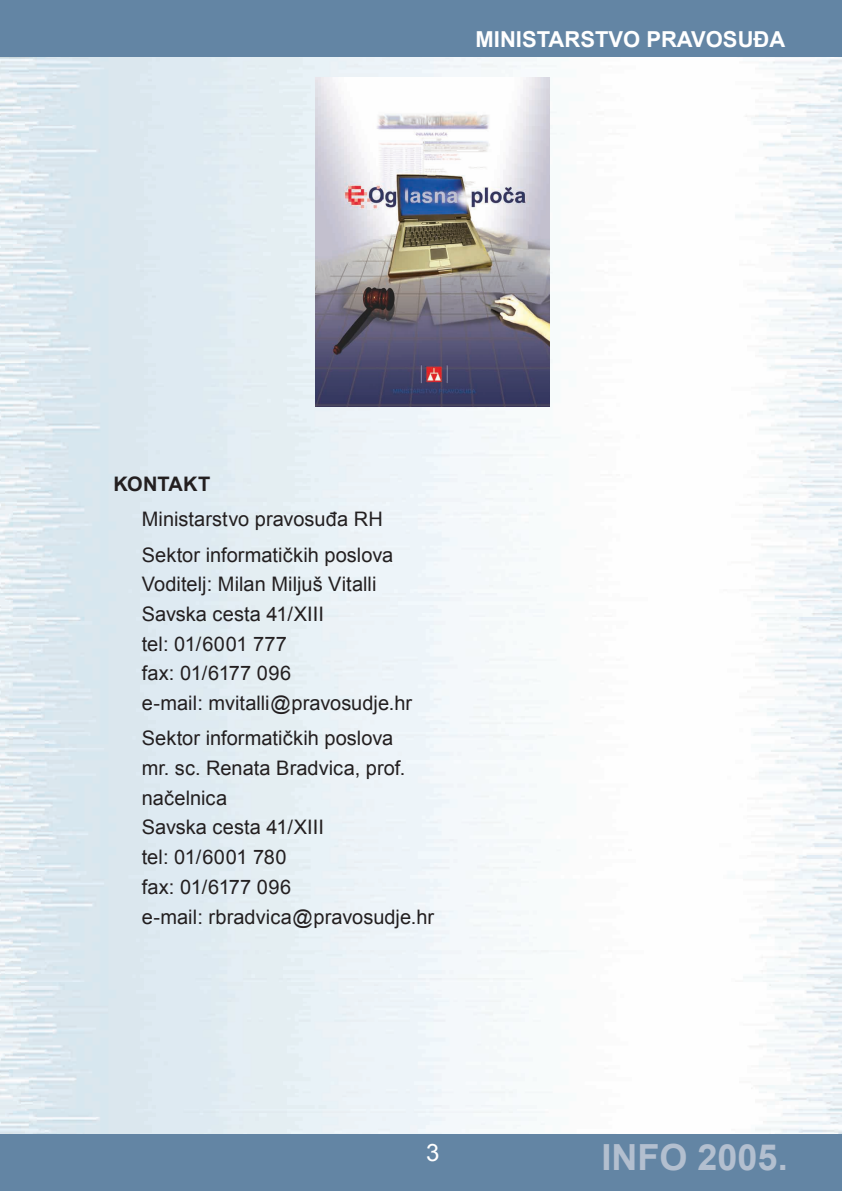
<style>
.page{position:relative;width:842px;height:1191px;background:#fff}
.page>*{position:absolute;margin:0;border:0;box-sizing:border-box;transform-origin:0 0}
.t1{font:700 36px "Arial";color:#b3bfcf}
.t2{font:24px "Arial";color:#fff}
.t3{font:700 22px "Arial";color:#fff}
.t4{font:20px/29.6px "Arial";color:#231f20}
.t5{font:700 20px "Arial";letter-spacing:.005em;color:#231f20}
</style>
<div class="page">
<img style="left:0;top:57px;width:842px;height:1077px">
<div style="left:0;top:1134px;width:842px;height:57px;background:#6385a4"></div>
<div style="left:0;top:0;width:842px;height:57px;background:#6385a4"></div>
<img style="left:315px;top:77px;width:234px;height:329px">
<p class="t3" style="left:476px;top:25px;width:311px">MINISTARSTVO PRAVOSUĐA</p>
<p class="t5" style="left:113px;top:471px;width:98px">KONTAKT</p>
<p class="t4" style="left:142px;top:502px;width:253px;line-height:35.4px">Ministarstvo pravosuđa RH<br>Sektor informatičkih poslova</p>
<p class="t4" style="left:142px;top:570px;width:272px">Voditelj: Milan Miljuš Vitalli<br>Savska cesta 41/XIII<br>tel: 01/6001 777<br>fax: 01/6177 096<br>e-mail: mvitalli@pravosudje.hr</p>
<p class="t4" style="left:142px;top:724px;width:294px">Sektor informatičkih poslova<br>mr. sc. Renata Bradvica, prof. načelnica<br>Savska cesta 41/XIII<br>tel: 01/6001 780<br>fax: 01/6177 096<br>e-mail: rbradvica@pravosudje.hr</p>
<p class="t2" style="left:426px;top:1137px;width:15px">3</p>
<h1 class="t1" style="left:602px;top:1133px;width:188px">INFO 2005.</h1>
</div>
